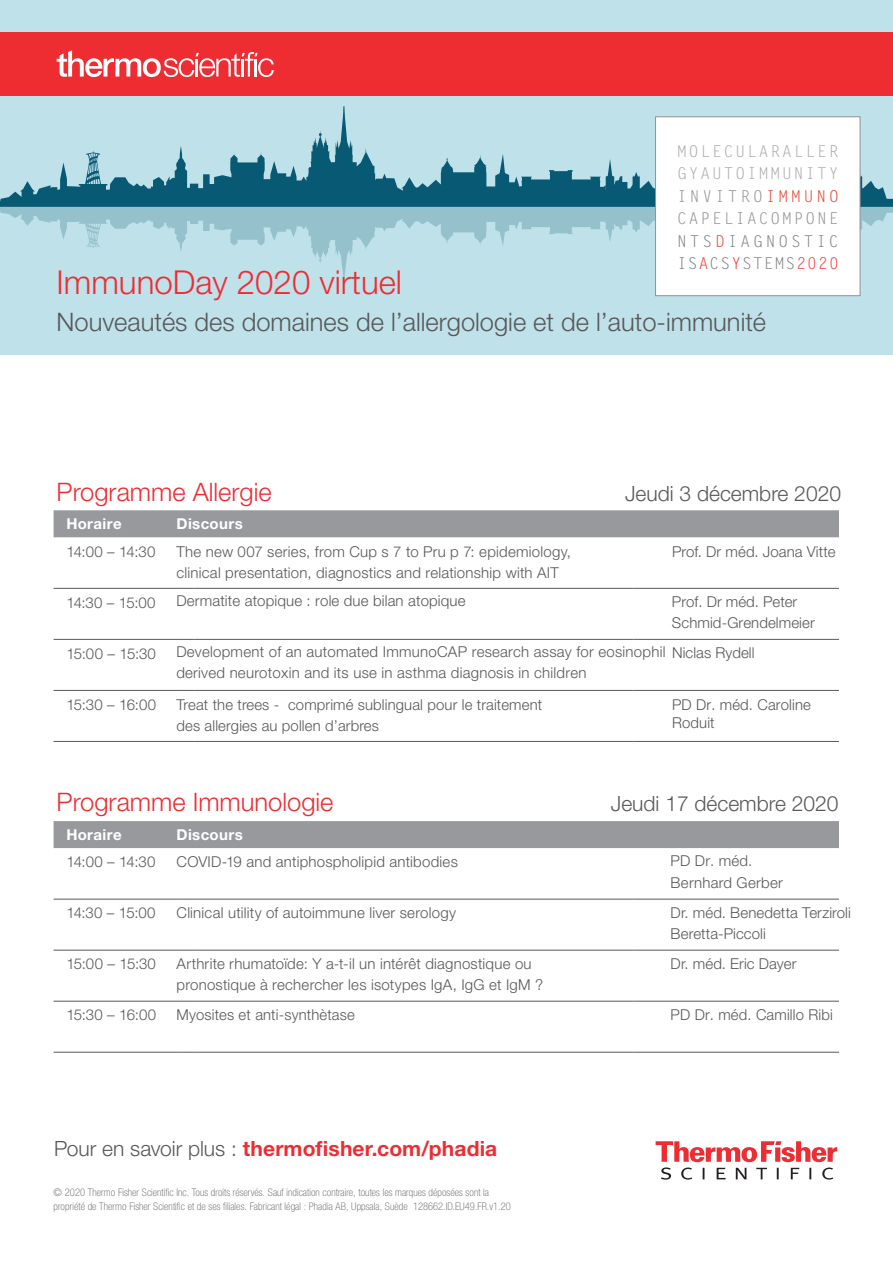
<style>
.page{position:relative;width:893px;height:1263px;background:#fff}
.page>*{position:absolute;margin:0;border:0;box-sizing:border-box;transform-origin:0 0}
.Headline{font:300 33px "Helvetica Neue LT Std";color:#ee2d33}
.Headline-2{font:300 25.5px "Helvetica Neue LT Std";color:#57585a}
.Headline-3{font:300 25.5px "Helvetica Neue LT Std";color:#ee2d33}
.CTA{font:700 21px "Helvetica Neue LT Std";letter-spacing:.005em;color:#ee2d33}
.Headline-4{font:300 21px "Helvetica Neue LT Std";color:#57585a}
.t1{font:16.2px "Letter Gothic MT Std";letter-spacing:.125em;color:#aaa9ae}
.t2{font:16.2px "Letter Gothic MT Std";letter-spacing:.07em;color:#808083}
.t3{font:16.2px "Letter Gothic MT Std";letter-spacing:.125em;color:#919195}
.t4{font:16.2px "Letter Gothic MT Std";letter-spacing:.185em;color:#919195}
.t5{font:16.2px "Letter Gothic MT Std";letter-spacing:.185em;color:#808083}
.Subhead_Main{font:300 15px/21px "Helvetica Neue LT Std";letter-spacing:.015em;color:#57585a}
.Title_Row_-_Left{font:700 15px "Helvetica Neue LT Std";letter-spacing:.025em;color:#fff}
.Zap_Copyright_Tactic{font:100 condensed 10.5px/13.5px "Helvetica Neue LTW1 G";letter-spacing:.01em;color:#57585a}
.s1{color:#ee3e34}
.s2{color:#f12f33}
.s3{font-weight:300;color:#57585a}
</style>
<div class="page">
<div style="left:0;top:0;width:893px;height:354px;background:#bfe1e9"></div>
<svg style="left:0;top:106px;width:673px;height:101px"></svg>
<svg style="left:0;top:207px;width:655px;height:75px"></svg>
<div style="left:0;top:32px;width:893px;height:63px;background:#ee2d33"></div>
<svg style="left:57px;top:50px;width:217px;height:27px"></svg>
<svg style="left:656px;top:1141px;width:181px;height:38px"></svg>
<div style="left:54px;top:510px;width:785px;height:27px;background:#97999c"></div>
<hr style="left:54px;top:690px;width:127px;height:1px;background:#57585a">
<svg style="left:181px;top:690px;width:14px;height:1px"></svg>
<hr style="left:54px;top:741px;width:127px;height:1px;background:#57585a">
<svg style="left:181px;top:741px;width:14px;height:1px"></svg>
<hr style="left:195px;top:690px;width:438px;height:1px;background:#57585a">
<hr style="left:633px;top:690px;width:206px;height:1px;background:#57585a">
<hr style="left:195px;top:741px;width:438px;height:1px;background:#57585a">
<hr style="left:633px;top:741px;width:206px;height:1px;background:#57585a">
<hr style="left:54px;top:588px;width:127px;height:1px;background:#57585a">
<svg style="left:181px;top:588px;width:14px;height:1px"></svg>
<hr style="left:54px;top:639px;width:127px;height:1px;background:#57585a">
<svg style="left:181px;top:639px;width:14px;height:1px"></svg>
<hr style="left:195px;top:588px;width:438px;height:1px;background:#57585a">
<hr style="left:633px;top:588px;width:206px;height:1px;background:#57585a">
<hr style="left:195px;top:639px;width:438px;height:1px;background:#57585a">
<hr style="left:633px;top:639px;width:206px;height:1px;background:#57585a">
<div style="left:655px;top:117px;width:205px;height:179px;background:#fff;border:1px solid #8f9194"></div>
<div style="left:54px;top:821px;width:785px;height:27px;background:#97999c"></div>
<hr style="left:54px;top:1001px;width:127px;height:1px;background:#57585a">
<svg style="left:181px;top:1001px;width:14px;height:1px"></svg>
<hr style="left:54px;top:1052px;width:127px;height:1px;background:#57585a">
<svg style="left:181px;top:1052px;width:14px;height:1px"></svg>
<hr style="left:195px;top:1001px;width:438px;height:1px;background:#57585a">
<hr style="left:633px;top:1001px;width:206px;height:1px;background:#57585a">
<hr style="left:195px;top:1052px;width:438px;height:1px;background:#57585a">
<hr style="left:633px;top:1052px;width:206px;height:1px;background:#57585a">
<hr style="left:54px;top:899px;width:127px;height:1px;background:#57585a">
<svg style="left:181px;top:899px;width:14px;height:1px"></svg>
<hr style="left:54px;top:950px;width:127px;height:1px;background:#57585a">
<svg style="left:181px;top:950px;width:14px;height:1px"></svg>
<hr style="left:195px;top:899px;width:438px;height:1px;background:#57585a">
<hr style="left:633px;top:899px;width:206px;height:1px;background:#57585a">
<hr style="left:195px;top:950px;width:438px;height:1px;background:#57585a">
<hr style="left:633px;top:950px;width:206px;height:1px;background:#57585a">
<p class="t1" style="left:677px;top:141px;width:163px">MOLECULARALLER</p>
<p class="t1" style="left:677px;top:164px;width:163px">GYAUTOIMMUNITY</p>
<p class="t4" style="left:677px;top:186px;width:163px">INVITRO<span class="s1">IMMUNO</span></p>
<p class="t3" style="left:677px;top:209px;width:163px">CAPELIACOMPONE</p>
<p class="t5" style="left:677px;top:231px;width:163px">NTS<span class="s1">D</span>IAGNOSTIC</p>
<p class="t2" style="left:677px;top:253px;width:163px">IS<span class="s1">A</span>CS<span class="s2">Y</span>STEMS<span class="s1">2020</span></p>
<p class="Headline" style="left:57px;top:262px;width:347px">ImmunoDay 2020 virtuel</p>
<p class="Headline-2" style="left:57px;top:307px;width:711px">Nouveautés des domaines de l’allergologie et de l’auto-immunité</p>
<p class="Headline-3" style="left:57px;top:476px;width:216px">Programme Allergie</p>
<p class="Headline-4" style="left:625px;top:480px;width:217px">Jeudi 3 décembre 2020</p>
<p class="Title_Row_-_Left" style="left:66px;top:514px;width:57px">Horaire</p>
<p class="Title_Row_-_Left" style="left:177px;top:514px;width:68px">Discours</p>
<p class="Subhead_Main" style="left:66px;top:540px;width:91px">14:00 – 14:30</p>
<p class="Subhead_Main" style="left:177px;top:540px;width:396px">The new 007 series, from Cup s 7 to Pru p 7: epidemiology,</p>
<p class="Subhead_Main" style="left:177px;top:561px;width:384px">clinical presentation, diagnostics and relationship with AIT</p>
<p class="Subhead_Main" style="left:672px;top:540px;width:165px">Prof. Dr méd. Joana Vitte</p>
<p class="Subhead_Main" style="left:66px;top:591px;width:91px">14:30 – 15:00</p>
<p class="Subhead_Main" style="left:177px;top:590px;width:291px">Dermatite atopique : role due bilan atopique</p>
<p class="Subhead_Main" style="left:672px;top:590px;width:144px">Prof. Dr méd. Peter<br>Schmid-Grendelmeier</p>
<p class="Subhead_Main" style="left:66px;top:642px;width:91px">15:00 – 15:30</p>
<p class="Subhead_Main" style="left:176px;top:641px;width:580px">Development of an automated ImmunoCAP research assay for eosinophil Niclas Rydell derived neurotoxin and its use in asthma diagnosis in children</p>
<p class="Subhead_Main" style="left:66px;top:693px;width:91px">15:30 – 16:00</p>
<p class="Subhead_Main" style="left:177px;top:693px;width:367px">Treat the trees - comprimé sublingual pour le traitement des allergies au pollen d’arbres</p>
<p class="Subhead_Main" style="left:672px;top:695px;width:140px;line-height:18px">PD Dr. méd. Caroline<br>Roduit</p>
<p class="Headline-3" style="left:57px;top:787px;width:278px">Programme Immunologie</p>
<p class="Headline-4" style="left:611px;top:791px;width:229px">Jeudi 17 décembre 2020</p>
<p class="Title_Row_-_Left" style="left:66px;top:825px;width:57px">Horaire</p>
<p class="Title_Row_-_Left" style="left:177px;top:825px;width:68px">Discours</p>
<p class="Subhead_Main" style="left:66px;top:851px;width:91px">14:00 – 14:30</p>
<p class="Subhead_Main" style="left:177px;top:851px;width:283px">COVID-19 and antiphospholipid antibodies</p>
<p class="Subhead_Main" style="left:671px;top:849px;width:114px;line-height:22px">PD Dr. méd.<br>Bernhard Gerber</p>
<p class="Subhead_Main" style="left:66px;top:902px;width:91px">14:30 – 15:00</p>
<p class="Subhead_Main" style="left:177px;top:902px;width:281px">Clinical utility of autoimmune liver serology</p>
<p class="Subhead_Main" style="left:671px;top:902px;width:182px">Dr. méd. Benedetta Terziroli<br>Beretta-Piccoli</p>
<p class="Subhead_Main" style="left:66px;top:953px;width:91px">15:00 – 15:30</p>
<p class="Subhead_Main" style="left:177px;top:953px;width:368px">Arthrite rhumatoïde: Y a-t-il un intérêt diagnostique ou pronostique à rechercher les isotypes IgA, IgG et IgM ?</p>
<p class="Subhead_Main" style="left:671px;top:953px;width:127px">Dr. méd. Eric Dayer</p>
<p class="Subhead_Main" style="left:66px;top:1004px;width:91px">15:30 – 16:00</p>
<p class="Subhead_Main" style="left:177px;top:1004px;width:180px">Myosites et anti-synthètase</p>
<p class="Subhead_Main" style="left:671px;top:1004px;width:164px">PD Dr. méd. Camillo Ribi</p>
<p class="CTA" style="left:54px;top:1136px;width:445px"><span class="s3">Pour en savoir plus :</span> thermofisher.com/phadia</p>
<p class="Zap_Copyright_Tactic" style="left:54px;top:1186px;width:459px">© 2020 Thermo Fisher Scientific Inc. Tous droits réservés. Sauf indication contraire, toutes les marques déposées sont la propriété de Thermo Fisher Scientific et de ses filiales. Fabricant légal : Phadia AB, Uppsala, Suède 128662.ID.EU49.FR.v1.20</p>
</div>
